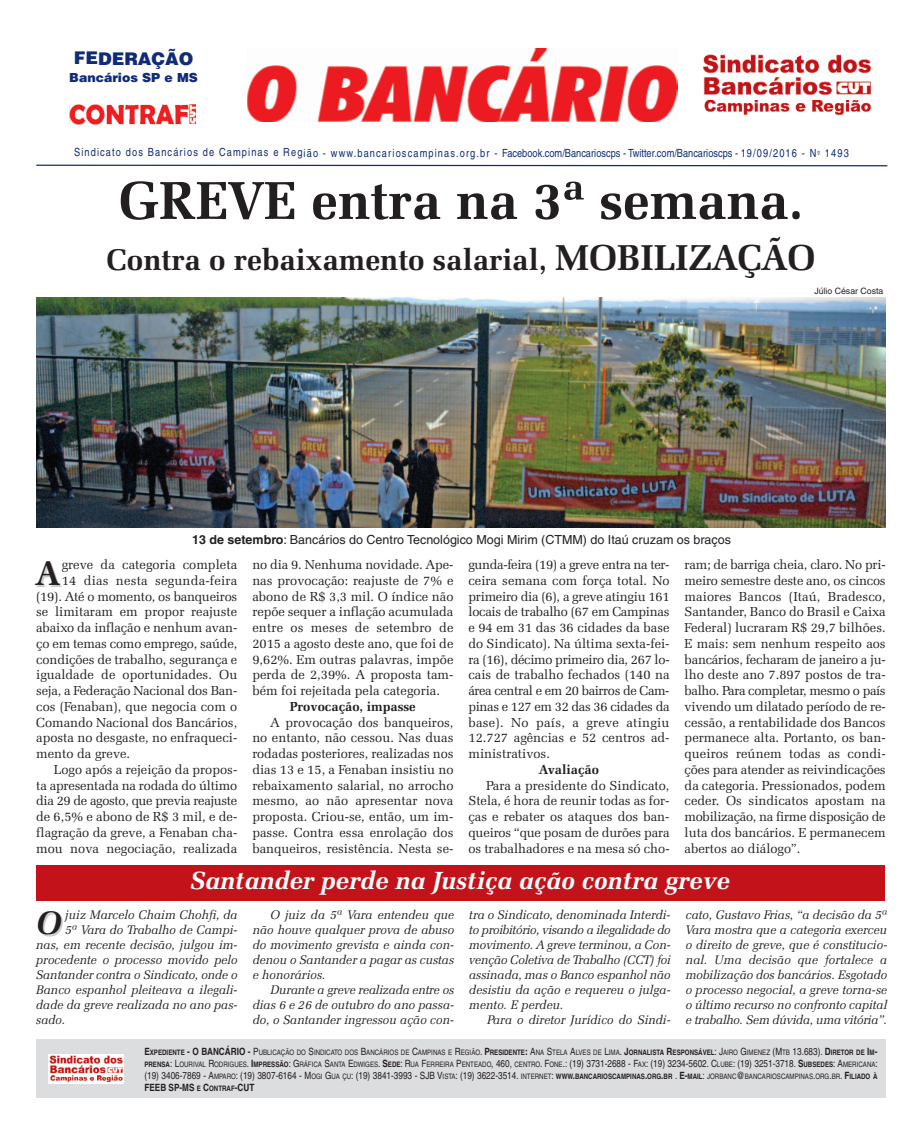
<style>
.page{position:relative;width:922px;height:1134px;background:#fff}
.page>*{position:absolute;margin:0;border:0;box-sizing:border-box;transform-origin:0 0}
.t1{font:700 53.75px "Zapf Elliptical 711 BT";color:#231f20}
.t2{font:700 34.25px "Zapf Elliptical 711 BT";color:#231f20}
.t3{font:italic 700 32.62px "Zapf Elliptical 711 BT";color:#231f20}
.t4{font:700 30px "Zapf Elliptical 711 BT";color:#231f20}
.t5{font:italic 700 25px "Zapf Elliptical 711 BT";color:#fff}
.t6{font:900 17.5px "Helvetica";color:#112c77}
.t7{font:13.12px/15.8px "Zapf Elliptical 711 BT";color:#231f20;text-align:justify}
.t8{font:13.12px "Zapf Elliptical 711 BT";letter-spacing:-.025em;color:#231f20}
.t9{font:700 13.12px "Zapf Elliptical 711 BT";color:#231f20}
.t10{font:italic 12.5px/15px "Zapf Elliptical 711 BT";color:#231f20;text-align:justify}
.t11{font:12.5px "Helvetica";color:#231f20}
.t12{font:900 12.5px "Helvetica";color:#112c77}
.t13{font:condensed 11.25px "Helvetica";letter-spacing:.1em;color:#112c77}
.t14{font:condensed 10px/12px "Helvetica";color:#231f20;text-align:justify}
.t15{font:8.75px "Helvetica";color:#231f20}
.t16{font:condensed 7.5px "Helvetica";color:#231f20}
.s1{font-size:8.5px}
.s2{font-size:36.25px}
.s3{font-weight:700}
.s4{font-weight:700;font-size:10px}
.s5{font-size:10px}
.s6{font-weight:700;font-size:7.5px}
.s7{font-size:7.5px}
</style>
<div class="page">
<svg style="left:36px;top:164px;width:852px;height:3px"></svg>
<img style="left:703px;top:54px;width:168px;height:62px">
<img style="left:247px;top:48px;width:430px;height:74px">
<img style="left:69px;top:104px;width:127px;height:21px">
<div style="left:36px;top:1039px;width:849px;height:58px;background:#dcdddf"></div>
<img style="left:49px;top:1055px;width:74px;height:28px">
<img style="left:36px;top:297px;width:849px;height:230px">
<div style="left:36px;top:865px;width:848px;height:35px;background:#c4121a"></div>
<h3 class="t6" style="left:74px;top:48px;width:121px">FEDERAÇÃO</h3>
<p class="t12" style="left:69px;top:70px;width:130px">Bancários SP e MS</p>
<p class="t13" style="left:74px;top:149px;width:776px">Sindicato dos Bancários de Campinas e Região - www.bancarioscampinas.org.br - Facebook.com/Bancarioscps -Twitter.com/Bancarioscps - 19/09/2016 - N<span class="s1">º</span> 1493</p>
<h1 class="t1" style="left:118px;top:179px;width:686px">GREVE entra na 3ª semana.</h1>
<h3 class="t4" style="left:106px;top:248px;width:710px">Contra o rebaixamento salarial, <span class="s2">MOBILIZAÇÃO</span></h3>
<p class="t15" style="left:814px;top:287px;width:70px">Júlio César Costa</p>
<p class="t11" style="left:192px;top:535px;width:540px"><span class="s3">13 de setembro</span>: Bancários do Centro Tecnológico Mogi Mirim (CTMM) do Itaú cruzam os braços</p>
<h2 class="t2" style="left:36px;top:559px;width:25px">A</h2>
<p class="t7" style="left:62px;top:558px;width:177px">greve da categoria completa</p>
<p class="t7" style="left:62px;top:574px;width:177px">14 dias nesta segunda-feira</p>
<p class="t7" style="left:36px;top:589px;width:202px">(19). Até o momento, os banqueiros</p>
<p class="t7" style="left:36px;top:605px;width:202px">se limitaram em propor reajuste</p>
<p class="t7" style="left:36px;top:621px;width:202px">abaixo da inflação e nenhum avan-</p>
<p class="t7" style="left:36px;top:637px;width:202px">ço em temas como emprego, saúde,</p>
<p class="t7" style="left:36px;top:652px;width:202px">condições de trabalho, segurança e</p>
<p class="t7" style="left:36px;top:668px;width:202px">igualdade de oportunidades. Ou</p>
<p class="t7" style="left:36px;top:684px;width:202px">seja, a Federação Nacional dos Ban-</p>
<p class="t7" style="left:36px;top:700px;width:202px">cos (Fenaban), que negocia com o</p>
<p class="t7" style="left:36px;top:715px;width:202px">Comando Nacional dos Bancários,</p>
<p class="t7" style="left:36px;top:731px;width:202px">aposta no desgaste, no enfraqueci-</p>
<p class="t7" style="left:36px;top:747px;width:95px">mento da greve.</p>
<p class="t7" style="left:54px;top:763px;width:185px">Logo após a rejeição da propos-</p>
<p class="t7" style="left:36px;top:778px;width:202px">ta apresentada na rodada do último</p>
<p class="t8" style="left:36px;top:796px;width:202px">dia 29 de agosto, que previa reajuste</p>
<p class="t7" style="left:36px;top:810px;width:202px">de 6,5% e abono de R$ 3 mil, e de-</p>
<p class="t7" style="left:36px;top:826px;width:202px">flagração da greve, a Fenaban cha-</p>
<p class="t7" style="left:36px;top:841px;width:202px">mou nova negociação, realizada</p>
<p class="t7" style="left:252px;top:558px;width:202px">no dia 9. Nenhuma novidade. Ape&shy;nas provocação: reajuste de 7% e abono de R$ 3,3 mil. O índice não repõe sequer a inflação acumulada entre os meses de setembro de 2015 a agosto deste ano, que foi de 9,62%. Em outras palavras, impõe perda de 2,39%. A proposta tam&shy;bém foi rejeitada pela categoria.</p>
<p class="t9" style="left:290px;top:701px;width:127px">Provocação, impasse</p>
<p class="t7" style="left:252px;top:715px;width:202px;text-indent:18px">A provocação dos banqueiros, no entanto, não cessou. Nas duas rodadas posteriores, realizadas nos dias 13 e 15, a Fenaban insistiu no rebaixamento salarial, no arrocho mesmo, ao não apresentar nova proposta. Criou-se, então, um im&shy;passe. Contra essa enrolação dos banqueiros, resistência. Nesta se-</p>
<p class="t7" style="left:468px;top:558px;width:203px">gunda-feira (19) a greve entra na ter&shy;ceira semana com força total. No primeiro dia (6), a greve atingiu 161 locais de trabalho (67 em Campinas e 94 em 31 das 36 cidades da base do Sindicato). Na última sexta-fei&shy;ra (16), décimo primeiro dia, 267 lo&shy;cais de trabalho fechados (140 na área central e em 20 bairros de Cam&shy;pinas e 127 em 32 das 36 cidades da base). No país, a greve atingiu 12.727 agências e 52 centros ad&shy;ministrativos.</p>
<p class="t9" style="left:539px;top:764px;width:61px">Avaliação</p>
<p class="t7" style="left:468px;top:778px;width:203px;text-indent:18px">Para a presidente do Sindicato, Stela, é hora de reunir todas as for&shy;ças e rebater os ataques dos ban&shy;queiros “que posam de durões para os trabalhadores e na mesa só cho-</p>
<p class="t7" style="left:684px;top:558px;width:202px">ram; de barriga cheia, claro. No pri&shy;meiro semestre deste ano, os cincos maiores Bancos (Itaú, Bradesco, Santander, Banco do Brasil e Caixa Federal) lucraram R$ 29,7 bilhões.<br>E mais: sem nenhum respeito aos bancários, fecharam de janeiro a ju&shy;lho deste ano 7.897 postos de tra&shy;balho. Para completar, mesmo o país vivendo um dilatado período de re&shy;cessão, a rentabilidade dos Bancos permanece alta. Portanto, os ban&shy;queiros reúnem todas as condi&shy;ções para atender as reivindicações da categoria. Pressionados, podem ceder. Os sindicatos apostam na mobilização, na firme disposição de luta dos bancários. E permanecem abertos ao diálogo”.</p>
<h3 class="t5" style="left:190px;top:870px;width:541px">Santander perde na Justiça ação contra greve</h3>
<h3 class="t3" style="left:36px;top:910px;width:27px">O</h3>
<p class="t10" style="left:65px;top:908px;width:174px">juiz Marcelo Chaim Chohfi, da</p>
<p class="t10" style="left:65px;top:923px;width:174px">5ª Vara do Trabalho de Campi-</p>
<p class="t10" style="left:36px;top:938px;width:203px">nas, em recente decisão, julgou im-</p>
<p class="t10" style="left:36px;top:953px;width:203px">procedente o processo movido pelo</p>
<p class="t10" style="left:36px;top:968px;width:203px">Santander contra o Sindicato, onde o</p>
<p class="t10" style="left:36px;top:983px;width:203px">Banco espanhol pleiteava a ilegali-</p>
<p class="t10" style="left:36px;top:998px;width:203px">dade da greve realizada no ano pas-</p>
<p class="t10" style="left:36px;top:1013px;width:31px">sado.</p>
<p class="t10" style="left:253px;top:908px;width:203px;text-indent:18px">O juiz da 5ª Vara entendeu que não houve qualquer prova de abuso do movimento grevista e ainda con&shy;denou o Santander a pagar as custas e honorários.</p>
<p class="t10" style="left:253px;top:983px;width:203px;text-indent:18px">Durante a greve realizada entre os dias 6 e 26 de outubro do ano passa&shy;do, o Santander ingressou ação con-</p>
<p class="t10" style="left:469px;top:908px;width:203px">tra o Sindicato, denominada Interdi&shy;to proibitório, visando a ilegalidade do movimento. A greve terminou, a Con&shy;venção Coletiva de Trabalho (CCT) foi assinada, mas o Banco espanhol não desistiu da ação e requereu o julga&shy;mento. E perdeu.</p>
<p class="t10" style="left:487px;top:1013px;width:185px">Para o diretor Jurídico do Sindi-</p>
<p class="t10" style="left:685px;top:908px;width:203px">cato, Gustavo Frias, “a decisão da 5ª Vara mostra que a categoria exerceu o direito de greve, que é constitucio&shy;nal. Uma decisão que fortalece a mobilização dos bancários. Esgotado o processo negocial, a greve torna-se o último recurso no confronto capital e trabalho. Sem dúvida, uma vitória”.</p>
<p class="t16" style="left:144px;top:1049px;width:734px"><span class="s4">E</span><span class="s3">XPEDIENTE</span> <span class="s4">- O BANCÁRIO -</span> <span class="s5">P</span>UBLICAÇÃO DO <span class="s5">S</span>INDICATO DOS <span class="s5">B</span>ANCÁRIOS DE <span class="s5">C</span>AMPINAS E <span class="s5">R</span>EGIÃO<span class="s5">.</span> <span class="s4">P</span><span class="s3">RESIDENTE</span><span class="s4">:</span> <span class="s5">A</span>NA <span class="s5">S</span>TELA <span class="s5">A</span>LVES DE <span class="s5">L</span>IMA<span class="s5">.</span> <span class="s4">J</span><span class="s3">ORNALISTA</span> <span class="s4">R</span><span class="s3">ESPONSÁVEL</span><span class="s5">: J</span>AIRO <span class="s5">G</span>IMENEZ <span class="s5">(M</span>TB <span class="s5">13.683).</span> <span class="s4">D</span><span class="s3">IRETOR DE</span> <span class="s4">I</span><span class="s3">M</span><span class="s4">-</span></p>
<p class="t14" style="left:144px;top:1058px;width:734px"><span class="s6">PRENSA</span>: L<span class="s7">OURIVAL</span> R<span class="s7">ODRIGUES</span>. <span class="s3">I</span><span class="s6">MPRESSÃO</span>: G<span class="s7">RÁFICA</span> S<span class="s7">ANTA</span> E<span class="s7">DWIGES</span>. <span class="s3">S</span><span class="s6">EDE</span>: R<span class="s7">UA</span> F<span class="s7">ERREIRA</span> P<span class="s7">ENTEADO</span>, 460, <span class="s7">CENTRO</span>. F<span class="s7">ONE</span>.: (19) 3731-2688 - F<span class="s7">AX</span>: (19) 3234-5602. C<span class="s7">LUBE</span>: (19) 3251-3718. <span class="s3">S</span><span class="s6">UBSEDES</span>: A<span class="s7">MERICANA</span>: (19) 3406-7869 - A<span class="s7">MPARO</span>: (19) 3807-6164 - M<span class="s7">OGI</span> G<span class="s7">UA ÇU</span>: (19) 3841-3993 - SJB V<span class="s7">ISTA</span>: (19) 3622-3514. <span class="s7">INTERNET</span>: <span class="s6">WWW</span><span class="s3">.</span><span class="s6">BANCARIOSCAMPINAS</span><span class="s3">.</span><span class="s6">ORG</span><span class="s3">.</span><span class="s6">BR</span> . <span class="s3">E-</span><span class="s6">MAIL</span>: <span class="s7">JORBANC</span>@<span class="s7">BANCARIOSCAMPINAS</span>.<span class="s7">ORG</span>.<span class="s7">BR</span>. <span class="s3">F</span><span class="s6">ILIADO À </span><span class="s3">FEEB SP-MS</span> <span class="s6">E</span> <span class="s3">C</span><span class="s6">ONTRAF</span><span class="s3">-CUT</span></p>
</div>
